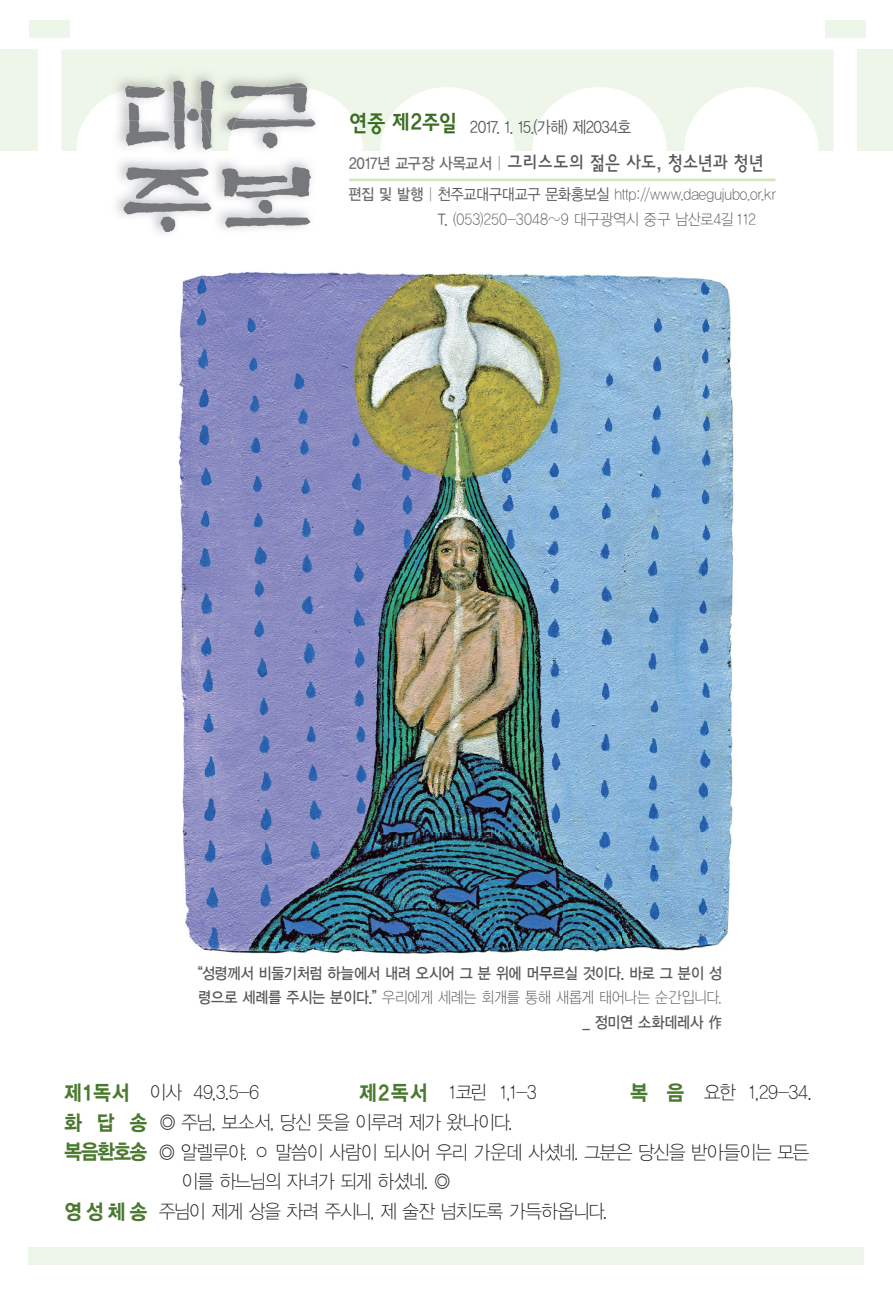
<style>
.page{position:relative;width:893px;height:1290px;background:#fff}
.page>*{position:absolute;margin:0;border:0;box-sizing:border-box;transform-origin:0 0}
.t1{font:19.25px "YDVYGO31";letter-spacing:-.045em;color:#231f20;scale:.93 1}
.t2{font:19.25px "YDVYGO23";letter-spacing:-.025em;color:#57585a;scale:.9 1}
.t3{font:16.62px "YDVYGO32";letter-spacing:-.02em;color:#57585a;scale:.9 1}
.t4{font:15.75px/24.5px "YDVYGO31";letter-spacing:-.005em;color:#57585a;scale:.9 1}
.t5{font:15.75px "YDVYGO33";letter-spacing:-.02em;color:#57585a;scale:.9 1}
.t6{font:15.75px "YDVYGO31";letter-spacing:-.03em;color:#57585a;scale:.9 1}
.s1{font-family:"YDVYGO24";font-size:22.75px;color:#3a6f23}
.s2{font-family:"YDVYGO33";font-size:15.75px;color:#6c6d70}
.s3{font-family:"YDVYGO31";font-size:15.75px}
.s4{font-family:"YDVYGO33";color:#6c6d70}
.s5{font-family:"YDVYGO32"}
.s6{font-family:"YDVYGO33"}
.s7{font-family:"YDVYGO35";font-size:21px;color:#4a792f}
</style>
<div class="page">
<svg style="left:62px;top:49px;width:771px;height:102px;fill:#edf6e8"></svg>
<div style="left:857px;top:49px;width:36px;height:102px;background:#edf6e8"></div>
<div style="left:0;top:49px;width:38px;height:102px;background:#edf6e8"></div>
<div style="left:29px;top:21px;width:41px;height:17px;background:#edf6e8"></div>
<div style="left:825px;top:21px;width:41px;height:17px;background:#edf6e8"></div>
<div style="left:28px;top:1248px;width:836px;height:17px;background:#edf6e8"></div>
<img style="left:178px;top:272px;width:557px;height:682px">
<img style="left:320px;top:92px;width:1px;height:59px">
<svg style="left:320px;top:68px;width:1px;height:24px"></svg>
<img style="left:108px;top:97px;width:2px;height:54px">
<img style="left:108px;top:68px;width:2px;height:29px">
<img style="left:110px;top:109px;width:85px;height:12px">
<img style="left:244px;top:109px;width:76px;height:12px">
<img style="left:110px;top:121px;width:85px;height:30px">
<img style="left:244px;top:121px;width:76px;height:30px">
<img style="left:110px;top:68px;width:210px;height:41px">
<img style="left:195px;top:109px;width:49px;height:42px">
<img style="left:117px;top:160px;width:195px;height:73px">
<hr style="left:349px;top:179px;width:426px;height:2px;background:#d2e7c0">
<p class="t3" style="left:349px;top:117px;width:315px"><span class="s1">연중 제2주일</span> 2017. 1. 15.(가해) 제2034호</p>
<p class="t2" style="left:349px;top:153px;width:463px"><span class="s2">2017년 교구장 사목교서</span> <span class="s3">|</span> 그리스도의 젊은 사도, 청소년과 청년</p>
<p class="t4" style="left:438px;top:182px;width:377px;text-indent:-89px"><span class="s4">편집 및 발행</span> | <span class="s5">천주교대구대교구 문화홍보실</span> http://www.daegujubo.or.kr<br><span class="s5">T.</span> (053)250-3048~9 대구광역시 중구 남산로4길 112</p>
<p class="t5" style="left:198px;top:964px;width:584px">“성령께서 비둘기처럼 하늘에서 내려 오시어 그 분 위에 머무르실 것이다. 바로 그 분이 성</p>
<p class="t6" style="left:198px;top:988px;width:584px"><span class="s6">령으로 세례를 주시는 분이다.”</span> 우리에게 세례는 회개를 통해 새롭게 태어나는 순간입니다.</p>
<p class="t5" style="left:582px;top:1013px;width:157px">_ 정미연 소화데레사 作</p>
<p class="t1" style="left:64px;top:1081px;width:211px"><span class="s7">제1독서</span> 이사 49,3.5-6</p>
<p class="t1" style="left:359px;top:1081px;width:193px"><span class="s7">제 2독서</span> 1코린 1,1-3</p>
<p class="t1" style="left:631px;top:1081px;width:197px"><span class="s7">복 음</span> 요한 1,29-34.</p>
<p class="t1" style="left:64px;top:1111px;width:484px"><span class="s7">화 답 송</span> ◎ 주님, 보소서, 당신 뜻을 이루려 제가 왔나이다.</p>
<p class="t1" style="left:64px;top:1141px;width:802px"><span class="s7">복음환호송</span> ◎ 알렐루야. ○ 말씀이 사람이 되시어 우리 가운데 사셨네. 그분은 당신을 받아들이는 모든</p>
<p class="t1" style="left:182px;top:1170px;width:291px">이를 하느님의 자녀가 되게 하셨네. ◎</p>
<p class="t1" style="left:64px;top:1200px;width:586px"><span class="s7">영 성 체 송</span> 주님이 제게 상을 차려 주시니, 제 술잔 넘치도록 가득하옵니다.</p>
</div>
